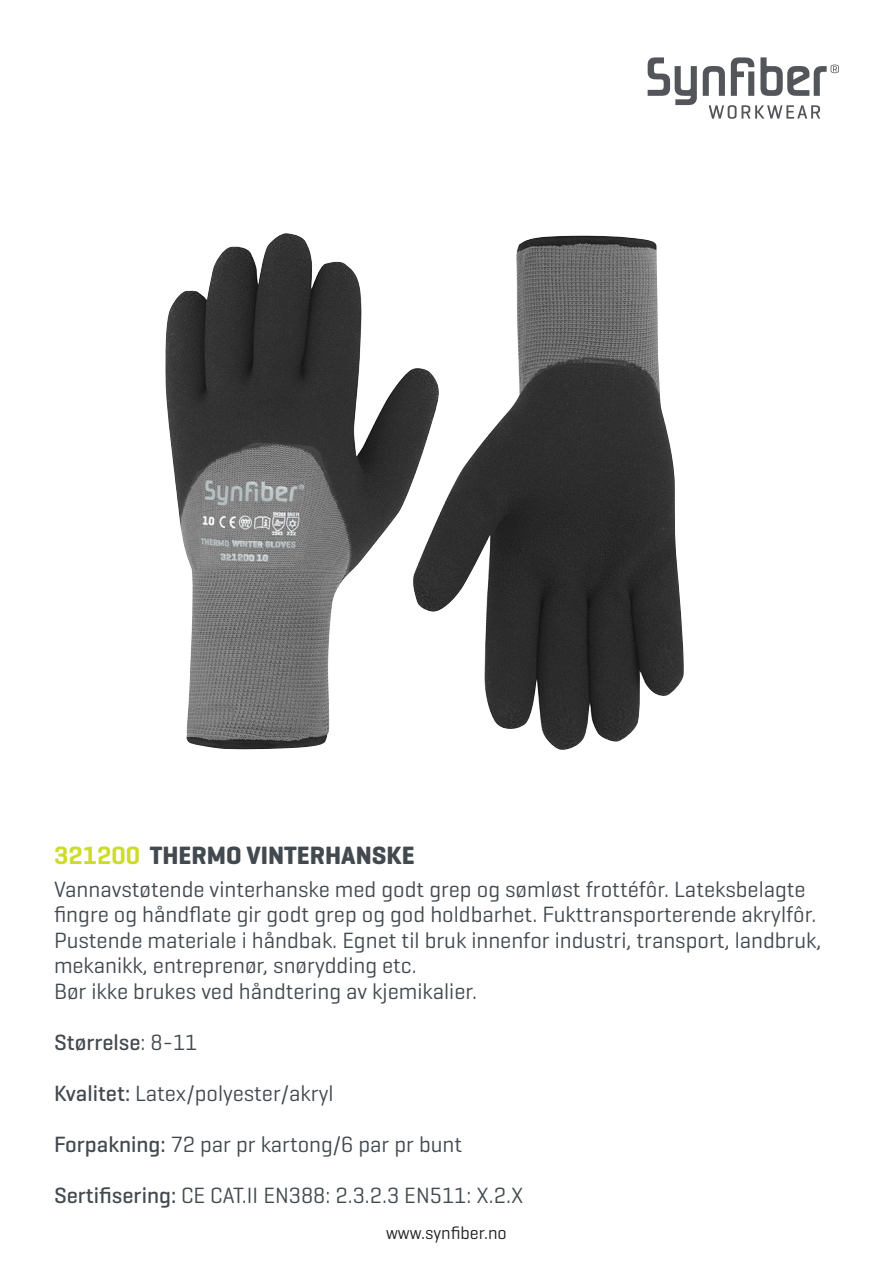
<style>
.page{position:relative;width:893px;height:1263px;background:#fff}
.page>*{position:absolute;margin:0;border:0;box-sizing:border-box;transform-origin:0 0}
.t1{font:700 25.5px "Geogrotesque";color:#434a4f}
.t2{font:22.5px/25.5px "Geogrotesque";color:#434a4f}
.t3{font:500 22.5px "Geogrotesque";color:#434a4f}
.t4{font:18px "Geogrotesque";color:#231f20}
.s1{font-weight:600;color:#cddc28}
.s2{font-weight:400}
.s3{font-weight:500}
</style>
<div class="page">
<svg style="left:648px;top:57px;width:49px;height:48px"></svg>
<svg style="left:703px;top:66px;width:22px;height:30px"></svg>
<svg style="left:731px;top:57px;width:23px;height:39px"></svg>
<svg style="left:760px;top:57px;width:79px;height:39px"></svg>
<svg style="left:709px;top:105px;width:27px;height:14px"></svg>
<svg style="left:742px;top:105px;width:78px;height:14px"></svg>
<img style="left:165px;top:233px;width:519px;height:517px">
<p class="t1" style="left:54px;top:839px;width:362px"><span class="s1">321200</span> THERMO VINTERHANSKE</p>
<p class="t2" style="left:54px;top:875px;width:769px">Vannavstøtende vinterhanske med godt grep og sømløst frottéfôr. Lateksbelagte fingre og håndflate gir godt grep og god holdbarhet. Fukttransporterende akrylfôr.<br>Pustende materiale i håndbak. Egnet til bruk innenfor industri, transport, landbruk, mekanikk, entreprenør, snørydding etc.</p>
<p class="t2" style="left:54px;top:977px;width:425px">Bør ikke brukes ved håndtering av kjemikalier.</p>
<p class="t3" style="left:54px;top:1028px;width:145px">Størrelse<span class="s2">: 8-11</span></p>
<p class="t2" style="left:54px;top:1079px;width:281px"><span class="s3">Kvalitet:</span> Latex/polyester/akryl</p>
<p class="t2" style="left:54px;top:1130px;width:410px"><span class="s3">Forpakning:</span> 72 par pr kartong/6 par pr bunt</p>
<p class="t2" style="left:54px;top:1181px;width:471px"><span class="s3">Sertifisering:</span> CE CAT.II EN388: 2.3.2.3 EN511: X.2.X</p>
<p class="t4" style="left:386px;top:1222px;width:122px">www.synfiber.no</p>
</div>
